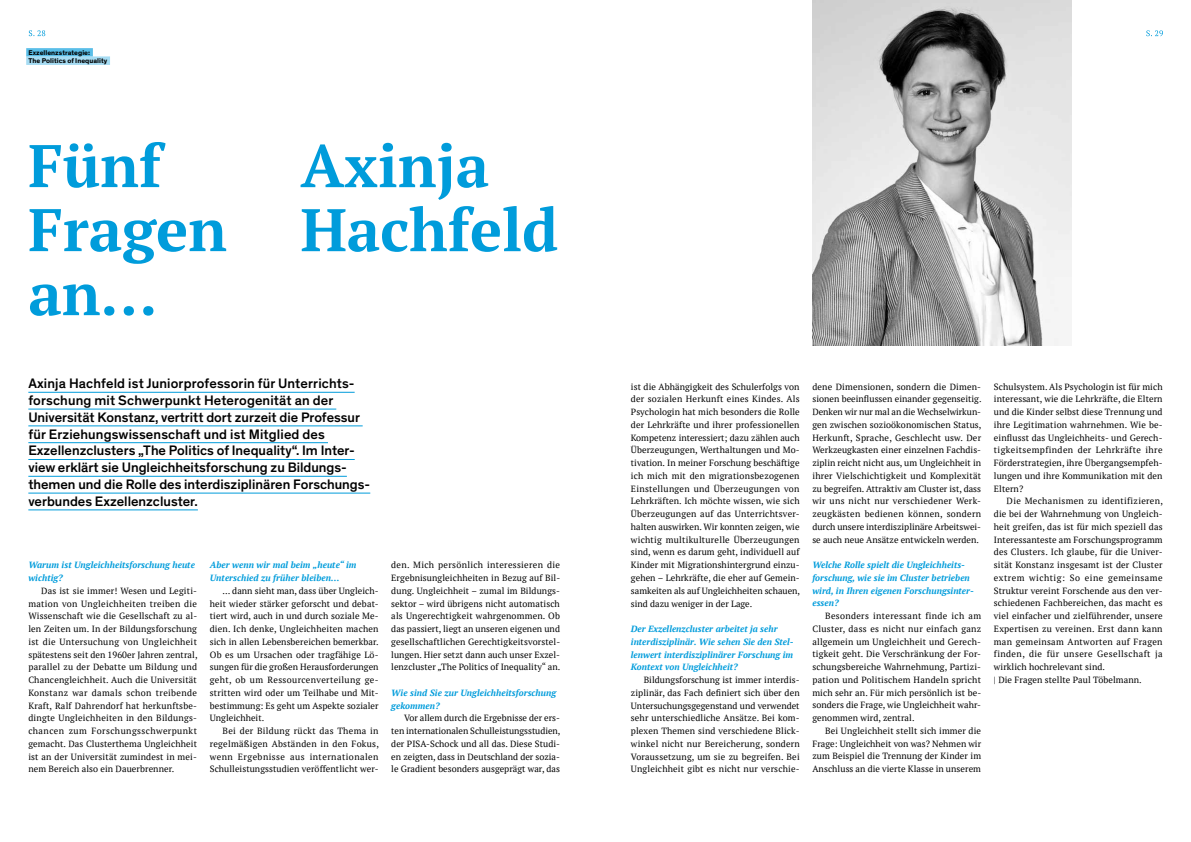
<style>
.page{position:relative;width:1191px;height:842px;background:#fff}
.page>*{position:absolute;margin:0;border:0;box-sizing:border-box;transform-origin:0 0}
.t1{font:700 60px/64px "PT Serif";color:#009cdb}
.t2{font:500 14px/16.8px "Theinhardt";color:#000}
.t3{font:9px/12.8px "PT Serif";letter-spacing:.01em;color:#000;text-align:justify}
.t4{font:italic 700 9px/12.8px "PT Serif";color:#009cdb}
.t5{font:700 7px/8.3px "Theinhardt";letter-spacing:.005em;color:#000}
</style>
<div class="page">
<svg style="left:1146px;top:30px;width:16px;height:6px"></svg>
<svg style="left:29px;top:30px;width:16px;height:6px"></svg>
<hr style="left:28px;top:392px;width:327px;height:1px;background:#009cdb">
<hr style="left:28px;top:409px;width:308px;height:1px;background:#009cdb">
<hr style="left:28px;top:425px;width:335px;height:1px;background:#009cdb">
<hr style="left:28px;top:442px;width:300px;height:1px;background:#009cdb">
<hr style="left:28px;top:459px;width:327px;height:1px;background:#009cdb">
<hr style="left:28px;top:476px;width:319px;height:1px;background:#009cdb">
<hr style="left:28px;top:493px;width:342px;height:1px;background:#009cdb">
<hr style="left:28px;top:509px;width:170px;height:1px;background:#009cdb">
<img style="left:812px;top:0;width:259px;height:345px">
<div style="left:26px;top:48px;width:67px;height:9px;background:#59bee8"></div>
<div style="left:26px;top:56px;width:84px;height:9px;background:#a6dcf3"></div>
<p class="t5" style="left:28px;top:48px;width:81px">Exzellenzstrategie:<br>The Politics of Inequality</p>
<h1 class="t1" style="left:28px;top:133px;width:200px">Fünf<br>Fragen an…</h1>
<h1 class="t1" style="left:300px;top:133px;width:259px">Axinja<br>Hachfeld</h1>
<p class="t2" style="left:28px;top:375px;width:342px">Axinja Hachfeld ist Juniorprofessorin für Unterrichts&shy;forschung mit Schwerpunkt Heterogenität an der Universität Konstanz, vertritt dort zurzeit die Professur für Erziehungswissenschaft und ist Mitglied des Exzellenzclusters „The Politics of Inequality“. Im Inter&shy;view erklärt sie Ungleichheitsforschung zu Bildungs&shy;themen und die Rolle des interdisziplinären Forschungs&shy;verbundes Exzellenzcluster.</p>
<p class="t4" style="left:28px;top:559px;width:168px">Warum ist Ungleichheitsforschung heute wichtig?</p>
<p class="t3" style="left:28px;top:584px;width:171px;text-indent:13px">Das ist sie immer! Wesen und Legiti&shy;mation von Ungleichheiten treiben die Wissenschaft wie die Gesellschaft zu al&shy;len Zeiten um. In der Bildungsforschung ist die Untersuchung von Ungleichheit spätestens seit den 1960er Jahren zentral, parallel zu der Debatte um Bildung und Chancengleichheit. Auch die Universität Konstanz war damals schon treibende Kraft, Ralf Dahrendorf hat herkunftsbe&shy;dingte Ungleichheiten in den Bildungs&shy;chancen zum Forschungsschwerpunkt gemacht. Das Clusterthema Ungleichheit ist an der Universität zumindest in mei&shy;nem Bereich also ein Dauerbrenner.</p>
<p class="t4" style="left:210px;top:559px;width:148px">Aber wenn wir mal beim „heute“ im<br>Unterschied zu früher bleiben…</p>
<p class="t3" style="left:210px;top:584px;width:170px;text-indent:13px">… dann sieht man, dass über Ungleich&shy;heit wieder stärker geforscht und debat&shy;tiert wird, auch in und durch soziale Me&shy;dien. Ich denke, Ungleichheiten machen sich in allen Lebensbereichen bemerkbar.<br>Ob es um Ursachen oder tragfähige Lö&shy;sungen für die großen Herausforderungen geht, ob um Ressourcenverteilung ge&shy;stritten wird oder um Teilhabe und Mit&shy;bestimmung: Es geht um Aspekte sozialer Ungleichheit.</p>
<p class="t3" style="left:210px;top:724px;width:171px;text-indent:13px">Bei der Bildung rückt das Thema in regelmäßigen Abständen in den Fokus, wenn Ergebnisse aus internationalen Schulleistungsstudien veröffentlicht wer-</p>
<p class="t3" style="left:391px;top:559px;width:170px">den. Mich persönlich interessieren die Ergebnisungleichheiten in Bezug auf Bil&shy;dung. Ungleichheit – zumal im Bildungs&shy;sektor – wird übrigens nicht automatisch als Ungerechtigkeit wahrgenommen. Ob das passiert, liegt an unseren eigenen und gesellschaftlichen Gerechtigkeitsvorstel&shy;lungen. Hier setzt dann auch unser Exzel&shy;lenzcluster „The Politics of Inequality“ an.</p>
<p class="t4" style="left:391px;top:686px;width:166px">Wie sind Sie zur Ungleichheitsforschung gekommen?</p>
<p class="t3" style="left:391px;top:712px;width:170px;text-indent:13px">Vor allem durch die Ergebnisse der ers&shy;ten internationalen Schulleistungsstudien, der PISA-Schock und all das. Diese Studi&shy;en zeigten, dass in Deutschland der sozia&shy;le Gradient besonders ausgeprägt war, das</p>
<p class="t3" style="left:631px;top:380px;width:171px">ist die Abhängigkeit des Schulerfolgs von der sozialen Herkunft eines Kindes. Als Psychologin hat mich besonders die Rolle der Lehrkräfte und ihrer professionellen Kompetenz interessiert; dazu zählen auch Überzeugungen, Werthaltungen und Mo&shy;tivation. In meiner Forschung beschäftige ich mich mit den migrationsbezogenen Einstellungen und Überzeugungen von Lehrkräften. Ich möchte wissen, wie sich Überzeugungen auf das Unterrichtsver&shy;halten auswirken. Wir konnten zeigen, wie wichtig multikulturelle Überzeugungen sind, wenn es darum geht, individuell auf Kinder mit Migrationshintergrund einzu&shy;gehen – Lehrkräfte, die eher auf Gemein&shy;samkeiten als auf Ungleichheiten schauen, sind dazu weniger in der Lage.</p>
<p class="t4" style="left:631px;top:622px;width:164px">Der Exzellenzcluster arbeitet ja sehr interdisziplinär. Wie sehen Sie den Stel&shy;lenwert interdisziplinärer Forschung im Kontext von Ungleichheit?</p>
<p class="t3" style="left:631px;top:673px;width:170px;text-indent:13px">Bildungsforschung ist immer interdis&shy;ziplinär, das Fach definiert sich über den Untersuchungsgegenstand und verwendet sehr unterschiedliche Ansätze. Bei kom&shy;plexen Themen sind verschiedene Blick&shy;winkel nicht nur Bereicherung, sondern Voraussetzung, um sie zu begreifen. Bei Ungleichheit gibt es nicht nur verschie-</p>
<p class="t3" style="left:812px;top:380px;width:171px">dene Dimensionen, sondern die Dimen&shy;sionen beeinflussen einander gegenseitig.<br>Denken wir nur mal an die Wechselwirkun&shy;gen zwischen sozioökonomischen Status, Herkunft, Sprache, Geschlecht usw. Der Werkzeugkasten einer einzelnen Fachdis&shy;ziplin reicht nicht aus, um Ungleichheit in ihrer Vielschichtigkeit und Komplexität zu begreifen. Attraktiv am Cluster ist, dass wir uns nicht nur verschiedener Werk&shy;zeugkästen bedienen können, sondern durch unsere interdisziplinäre Arbeitswei&shy;se auch neue Ansätze entwickeln werden.</p>
<p class="t4" style="left:812px;top:558px;width:163px">Welche Rolle spielt die Ungleichheits&shy;forschung, wie sie im Cluster betrieben wird, in Ihren eigenen Forschungsinter&shy;essen?</p>
<p class="t3" style="left:812px;top:609px;width:170px;text-indent:13px">Besonders interessant finde ich am Cluster, dass es nicht nur einfach ganz allgemein um Ungleichheit und Gerech&shy;tigkeit geht. Die Verschränkung der For&shy;schungsbereiche Wahrnehmung, Partizi&shy;pation und Politischem Handeln spricht mich sehr an. Für mich persönlich ist be&shy;sonders die Frage, wie Ungleichheit wahr&shy;genommen wird, zentral.</p>
<p class="t3" style="left:812px;top:724px;width:170px;text-indent:13px">Bei Ungleichheit stellt sich immer die Frage: Ungleichheit von was? Nehmen wir zum Beispiel die Trennung der Kinder im Anschluss an die vierte Klasse in unserem</p>
<p class="t3" style="left:994px;top:380px;width:170px">Schulsystem. Als Psychologin ist für mich interessant, wie die Lehrkräfte, die Eltern und die Kinder selbst diese Trennung und ihre Legitimation wahrnehmen. Wie be&shy;einflusst das Ungleichheits- und Gerech&shy;tigkeitsempfinden der Lehrkräfte ihre Förderstrategien, ihre Übergangsempfeh&shy;lungen und ihre Kommunikation mit den Eltern?</p>
<p class="t3" style="left:994px;top:495px;width:171px;text-align:left;text-indent:13px">Die Mechanismen zu identifizieren, die bei der Wahrnehmung von Ungleich&shy;heit greifen, das ist für mich speziell das Interessanteste am Forschungsprogramm des Clusters. Ich glaube, für die Univer&shy;sität Konstanz insgesamt ist der Cluster extrem wichtig: So eine gemeinsame Struktur vereint Forschende aus den ver&shy;schiedenen Fachbereichen, das macht es viel einfacher und zielführender, unsere Expertisen zu vereinen. Erst dann kann man gemeinsam Antworten auf Fragen finden, die für unsere Gesellschaft ja wirklich hochrelevant sind.<br>| Die Fragen stellte Paul Töbelmann.</p>
</div>
